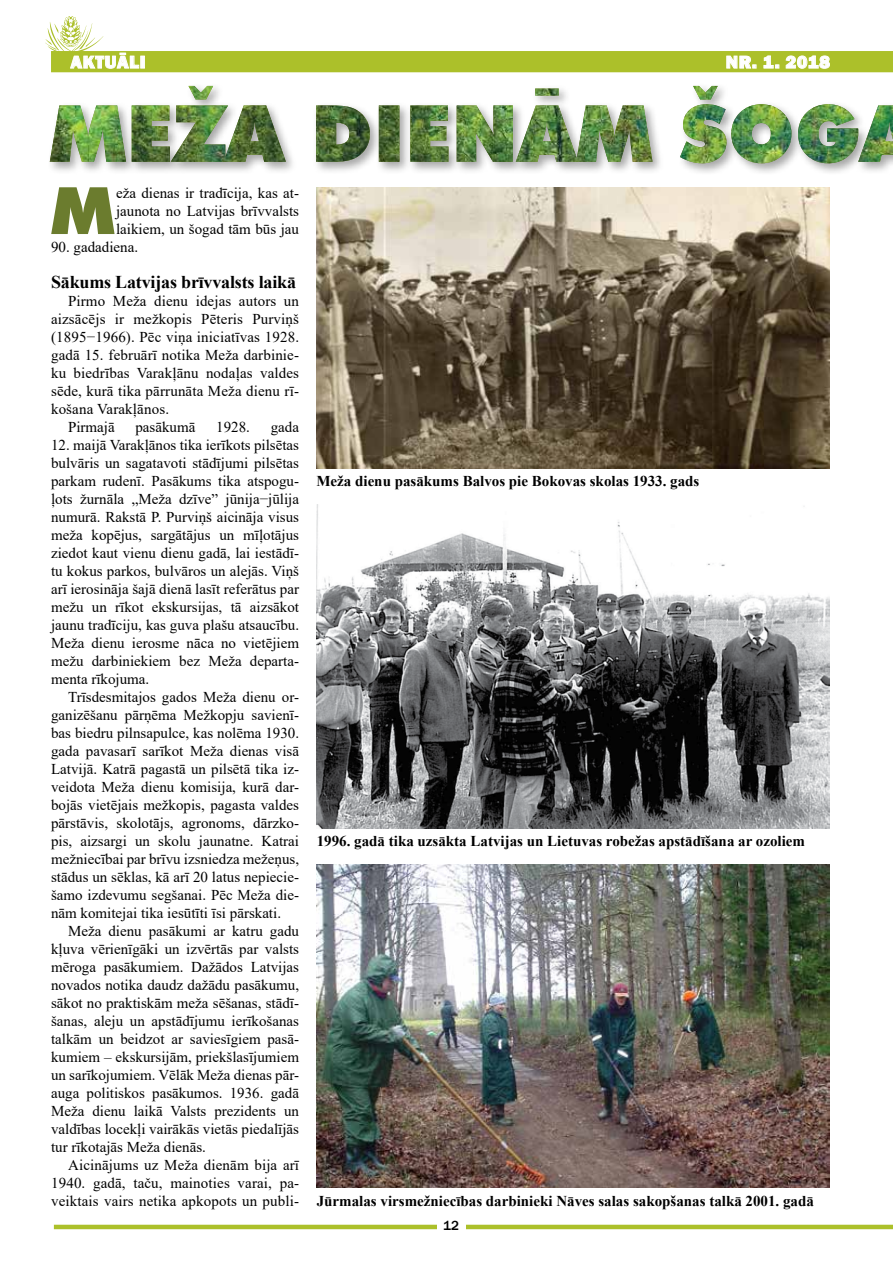
<style>
.page{position:relative;width:893px;height:1263px;background:#fff}
.page>*{position:absolute;margin:0;border:0;box-sizing:border-box;transform-origin:0 0}
.t1{font:900 65.4px "Futura TL";color:#6b7c2e}
.t2{font:700 18px "Times New Roman";letter-spacing:-.01em;color:#000}
.t3{font:800 18px "Franklin Gothic";letter-spacing:.04em;color:#fff}
.t4{font:15px/18px "Times New Roman";letter-spacing:.01em;color:#000;text-align:justify}
.t5{font:700 15px "Times New Roman";color:#000}
.t6{font:500 13.5px "Franklin Gothic";color:#000}
</style>
<div class="page">
<hr style="left:54px;top:1225px;width:839px;height:4px;background:#acc02a">
<div style="left:437px;top:1221px;width:28px;height:17px;background:#fff"></div>
<div style="left:51px;top:51px;width:842px;height:21px;background:#acc02a"></div>
<svg style="left:726px;top:55px;width:30px;height:14px"></svg>
<svg style="left:763px;top:55px;width:16px;height:14px"></svg>
<svg style="left:785px;top:55px;width:45px;height:14px"></svg>
<svg style="left:45px;top:16px;width:94px;height:53px"></svg>
<div style="left:140px;top:56px;width:5px;height:13px;border:1px solid #fff"></div>
<img style="left:316px;top:187px;width:513px;height:281px">
<img style="left:316px;top:504px;width:514px;height:324px">
<img style="left:316px;top:864px;width:513px;height:323px">
<div style="left:46px;top:82px;width:847px;height:93px;background:#000;opacity:.35"></div>
<img style="left:50px;top:86px;width:138px;height:77px">
<img style="left:188px;top:86px;width:705px;height:77px">
<p class="t3" style="left:71px;top:50px;width:76px">AKTUĀLI</p>
<p class="t3" style="left:726px;top:50px;width:106px">NR. 1. 2018</p>
<h1 class="t1" style="left:51px;top:166px;width:65px">M</h1>
<p class="t4" style="left:116px;top:184px;width:184px">eža dienas ir tradīcija, kas at&shy;jaunota no Latvijas brīvvalsts laikiem, un šogad tām būs jau</p>
<p class="t4" style="left:51px;top:238px;width:89px">90. gadadiena.</p>
<p class="t2" style="left:51px;top:269px;width:246px">Sākums Latvijas brīvvalsts laikā</p>
<p class="t4" style="left:68px;top:292px;width:233px">Pirmo Meža dienu idejas autors un</p>
<p class="t4" style="left:51px;top:310px;width:250px">aizsācējs ir mežkopis Pēteris Purviņš</p>
<p class="t4" style="left:51px;top:328px;width:250px">(1895−1966). Pēc viņa iniciatīvas 1928.</p>
<p class="t4" style="left:51px;top:346px;width:250px">gadā 15. februārī notika Meža darbinie-</p>
<p class="t4" style="left:51px;top:364px;width:250px">ku biedrības Varakļānu nodaļas valdes</p>
<p class="t4" style="left:51px;top:382px;width:250px">sēde, kurā tika pārrunāta Meža dienu rī-</p>
<p class="t4" style="left:51px;top:400px;width:120px">košana Varakļānos.</p>
<p class="t4" style="left:68px;top:418px;width:48px">Pirmajā</p>
<p class="t4" style="left:135px;top:418px;width:61px">pasākumā</p>
<p class="t4" style="left:216px;top:418px;width:35px">1928.</p>
<p class="t4" style="left:271px;top:418px;width:30px">gada</p>
<p class="t4" style="left:51px;top:436px;width:250px">12. maijā Varakļānos tika ierīkots pilsētas bulvāris un sagatavoti stādījumi pilsētas parkam rudenī. Pasākums tika atspogu&shy;ļots žurnāla „Meža dzīve” jūnija−jūlija numurā. Rakstā P. Purviņš aicināja visus meža kopējus, sargātājus un mīļotājus ziedot kaut vienu dienu gadā, lai iestādī&shy;tu kokus parkos, bulvāros un alejās. Viņš arī ierosināja šajā dienā lasīt referātus par mežu un rīkot ekskursijas, tā aizsākot jaunu tradīciju, kas guva plašu atsaucību.<br>Meža dienu ierosme nāca no vietējiem mežu darbiniekiem bez Meža departa&shy;menta rīkojuma.</p>
<p class="t4" style="left:51px;top:688px;width:250px;text-indent:17px">Trīsdesmitajos gados Meža dienu or&shy;ganizēšanu pārņēma Mežkopju savienī&shy;bas biedru pilnsapulce, kas nolēma 1930. gada pavasarī sarīkot Meža dienas visā Latvijā. Katrā pagastā un pilsētā tika iz&shy;veidota Meža dienu komisija, kurā dar&shy;bojās vietējais mežkopis, pagasta valdes pārstāvis, skolotājs, agronoms, dārzko&shy;pis, aizsargi un skolu jaunatne. Katrai mežniecībai par brīvu izsniedza mežeņus, stādus un sēklas, kā arī 20 latus nepiecie&shy;šamo izdevumu segšanai. Pēc Meža die&shy;nām komitejai tika iesūtīti īsi pārskati.</p>
<p class="t4" style="left:51px;top:922px;width:250px;text-indent:17px">Meža dienu pasākumi ar katru gadu kļuva vērienīgāki un izvērtās par valsts mēroga pasākumiem. Dažādos Latvijas novados notika daudz dažādu pasākumu, sākot no praktiskām meža sēšanas, stādī&shy;šanas, aleju un apstādījumu ierīkošanas talkām un beidzot ar saviesīgiem pasā&shy;kumiem – ekskursijām, priekšlasījumiem un sarīkojumiem. Vēlāk Meža dienas pār&shy;auga politiskos pasākumos. 1936. gadā Meža dienu laikā Valsts prezidents un valdības locekļi vairākās vietās piedalījās tur rīkotajās Meža dienās.</p>
<p class="t4" style="left:51px;top:1156px;width:250px;text-indent:17px">Aicinājums uz Meža dienām bija arī 1940. gadā, taču, mainoties varai, pa&shy;veiktais vairs netika apkopots un publi-</p>
<p class="t5" style="left:316px;top:470px;width:384px">Meža dienu pasākums Balvos pie Bokovas skolas 1933. gads</p>
<p class="t5" style="left:317px;top:830px;width:490px">1996. gadā tika uzsākta Latvijas un Lietuvas robežas apstādīšana ar ozoliem</p>
<p class="t5" style="left:317px;top:1190px;width:499px">Jūrmalas virsmežniecības darbinieki Nāves salas sakopšanas talkā 2001. gadā</p>
<p class="t6" style="left:443px;top:1217px;width:17px">12</p>
</div>
